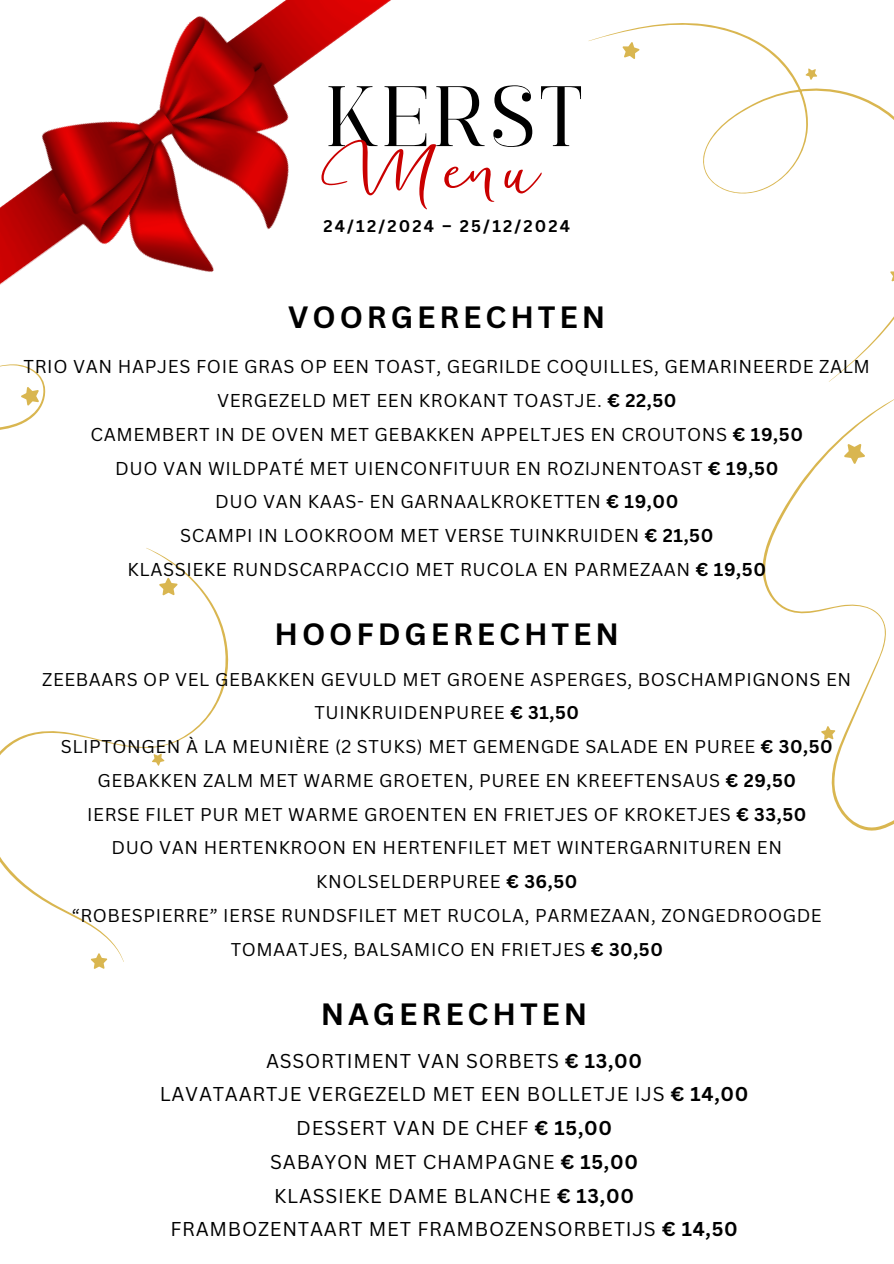
<style>
.page{position:relative;width:894px;height:1264px;background:#fff}
.page>*{position:absolute;margin:0;border:0;box-sizing:border-box;transform-origin:0 0}
.t1{font:semi-condensed 85.5px "Manison";letter-spacing:.05em;color:#000}
.t2{font:78px "Un Jour Merveilleux";color:#ca0000}
.t3{font:700 30px "Canva Sans";letter-spacing:.13em;color:#000}
.t4{font:19.5px/33.8px "Canva Sans";letter-spacing:.035em;color:#000;text-align:center}
.t5{font:18.15px/33.8px "Canva Sans";letter-spacing:.03em;color:#000;text-align:center}
.t6{font:18px/33.8px "Canva Sans";letter-spacing:.03em;color:#000;text-align:center}
.t7{font:700 16.5px "Canva Sans";letter-spacing:.13em;color:#000}
.s1{font-weight:700}
</style>
<div class="page">
<svg style="left:588px;top:23px;width:305px;height:359px"></svg>
<svg style="left:622px;top:42px;width:17px;height:17px"></svg>
<svg style="left:889px;top:267px;width:4px;height:16px"></svg>
<svg style="left:805px;top:68px;width:12px;height:12px"></svg>
<svg style="left:762px;top:400px;width:131px;height:431px"></svg>
<svg style="left:839px;top:437px;width:30px;height:30px"></svg>
<svg style="left:818px;top:723px;width:20px;height:21px"></svg>
<svg style="left:0;top:548px;width:229px;height:414px"></svg>
<svg style="left:156px;top:575px;width:25px;height:25px"></svg>
<svg style="left:88px;top:950px;width:23px;height:19px"></svg>
<svg style="left:149px;top:750px;width:17px;height:17px"></svg>
<svg style="left:0;top:548px;width:50px;height:270px"></svg>
<img style="left:0;top:0;width:391px;height:430px">
<h1 class="t1" style="left:326px;top:67px;width:257px">KERST</h1>
<h2 class="t2" style="left:337px;top:123px;width:203px">Menu</h2>
<p class="t7" style="left:323px;top:214px;width:248px">24/12/2024 – 25/12/2024</p>
<p class="t3" style="left:288px;top:296px;width:318px">VOORGERECHTEN</p>
<p class="t5" style="left:24px;top:349px;width:847px">TRIO VAN HAPJES FOIE GRAS OP EEN TOAST, GEGRILDE COQUILLES, GEMARINEERDE ZALM VERGEZELD MET EEN KROKANT TOASTJE. <span class="s1">€ 22,50<br></span>CAMEMBERT IN DE OVEN MET GEBAKKEN APPELTJES EN CROUTONS <span class="s1">€ 19,50<br></span>DUO VAN WILDPATÉ MET UIENCONFITUUR EN ROZIJNENTOAST <span class="s1">€ 19,50<br></span>DUO VAN KAAS- EN GARNAALKROKETTEN <span class="s1">€ 19,00<br></span>SCAMPI IN LOOKROOM MET VERSE TUINKRUIDEN <span class="s1">€ 21,50<br></span>KLASSIEKE RUNDSCARPACCIO MET RUCOLA EN PARMEZAAN <span class="s1">€ 19,50</span></p>
<h3 class="t3" style="left:274px;top:612px;width:346px">HOOFDGERECHTEN</h3>
<p class="t6" style="left:42px;top:661px;width:810px">ZEEBAARS OP VEL GEBAKKEN GEVULD MET GROENE ASPERGES, BOSCHAMPIGNONS EN TUINKRUIDENPUREE <span class="s1">€ 31,50<br></span>SLIPTONGEN À LA MEUNIÈRE (2 STUKS) MET GEMENGDE SALADE EN PUREE <span class="s1">€ 30,50<br></span>GEBAKKEN ZALM MET WARME GROETEN, PUREE EN KREEFTENSAUS <span class="s1">€ 29,50<br></span>IERSE FILET PUR MET WARME GROENTEN EN FRIETJES OF KROKETJES <span class="s1">€ 33,50<br></span>DUO VAN HERTENKROON EN HERTENFILET MET WINTERGARNITUREN EN KNOLSELDERPUREE <span class="s1">€ 36,50<br></span>“ROBESPIERRE” IERSE RUNDSFILET MET RUCOLA, PARMEZAAN, ZONGEDROOGDE TOMAATJES, BALSAMICO EN FRIETJES <span class="s1">€ 30,50</span></p>
<p class="t3" style="left:321px;top:992px;width:268px">NAGERECHTEN</p>
<h4 class="t4" style="left:160px;top:1043px;width:590px">ASSORTIMENT VAN SORBETS <span class="s1">€ 13,00<br></span>LAVATAARTJE VERGEZELD MET EEN BOLLETJE IJS <span class="s1">€ 14,00<br></span>DESSERT VAN DE CHEF <span class="s1">€ 15,00<br></span>SABAYON MET CHAMPAGNE <span class="s1">€ 15,00<br></span>KLASSIEKE DAME BLANCHE <span class="s1">€ 13,00<br></span>FRAMBOZENTAART MET FRAMBOZENSORBETIJS <span class="s1">€ 14,50</span></h4>
</div>
